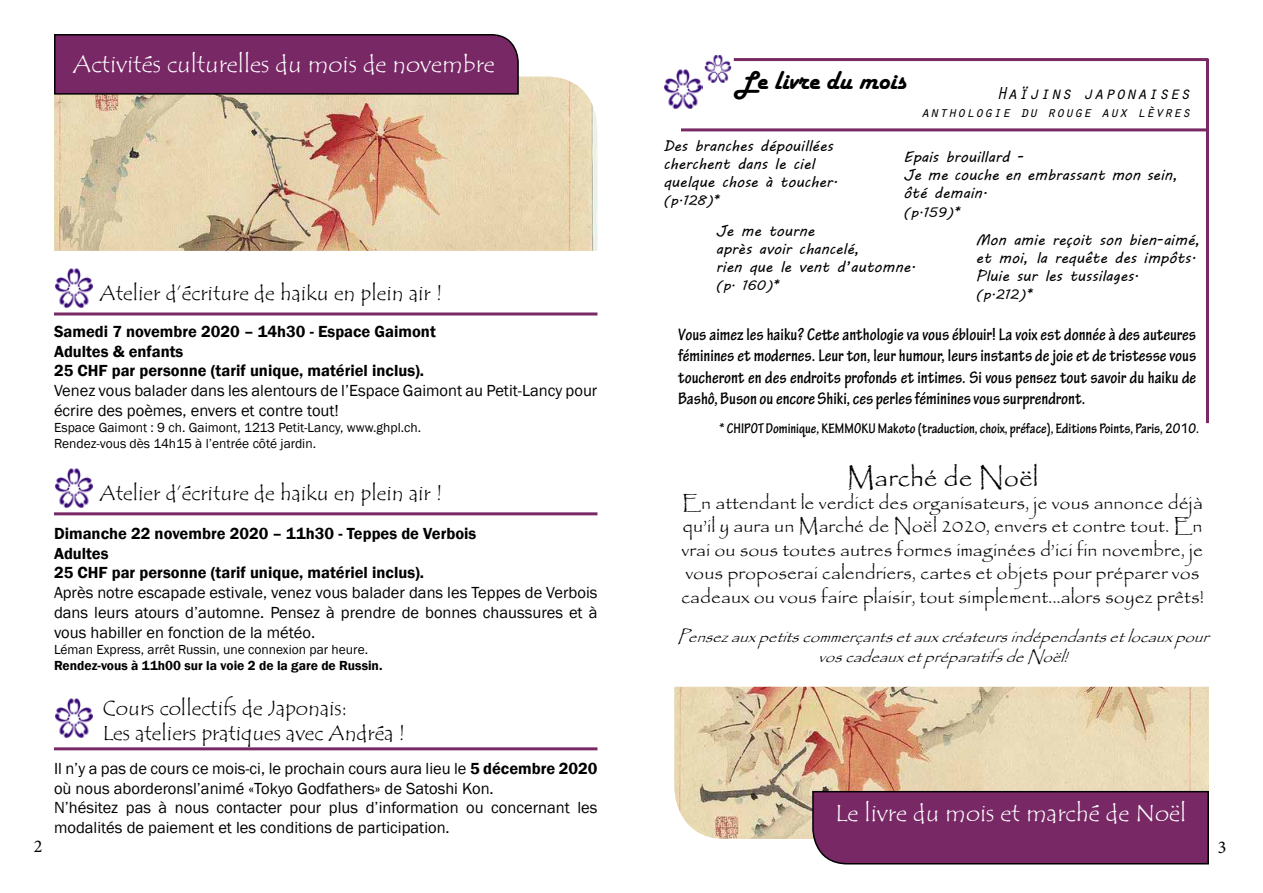
<style>
.page{position:relative;width:1263px;height:893px;background:#fff}
.page>*{position:absolute;margin:0;border:0;box-sizing:border-box;transform-origin:0 0}
.t1{font:27px "Harlow Solid";color:#000}
.t2{font:27px "Papyrus";color:#000}
.t3{font:24px "Tempus Sans ITC";color:#fff}
.t4{font:21px/25.2px "Tempus Sans ITC";color:#000}
.t5{font:19.5px/23.4px "Papyrus";color:#000}
.t6{font:700 condensed 18px/21.6px "Tekton Pro";color:#000;text-align:justify}
.t7{font:italic 18px "Orator Std";color:#000}
.t8{font:18px "Minion Pro";color:#000}
.t9{font:16.5px/19.8px "Franklin Gothic";color:#000}
.t10{font:600 16.5px/19.8px "Franklin Gothic";color:#000}
.t11{font:italic 16.5px/19.8px "Papyrus";color:#000;text-align:center}
.t12{font:15px/18px "MV Boli";color:#000}
.t13{font:700 condensed 15px "Tekton Pro";color:#000}
.t14{font:italic 15px "Orator Std";color:#000}
.t15{font:13.5px/16.2px "Franklin Gothic";color:#000}
.t16{font:600 13.5px "Franklin Gothic";color:#000}
.t17{font:13.5px "MV Boli";color:#000}
.s1{font-weight:600}
.s2{font-size:15px}
</style>
<div class="page">
<img style="left:54px;top:77px;width:543px;height:174px">
<img style="left:674px;top:687px;width:535px;height:152px">
<hr style="left:681px;top:128px;width:526px;height:3px;background:#792866">
<img style="left:663px;top:69px;width:39px;height:40px">
<img style="left:704px;top:54px;width:28px;height:29px">
<hr style="left:734px;top:58px;width:474px;height:3px;background:#792866">
<hr style="left:1206px;top:59px;width:3px;height:364px;background:#792866">
<hr style="left:54px;top:312px;width:543px;height:3px;background:#792866">
<img style="left:54px;top:268px;width:39px;height:40px">
<hr style="left:54px;top:747px;width:543px;height:3px;background:#792866">
<img style="left:54px;top:698px;width:39px;height:40px">
<svg style="left:54px;top:34px;width:465px;height:61px;background:#732861"></svg>
<svg style="left:811px;top:790px;width:398px;height:75px;background:#772c64"></svg>
<hr style="left:54px;top:512px;width:543px;height:3px;background:#792866">
<img style="left:54px;top:468px;width:39px;height:40px">
<h2 class="t3" style="left:73px;top:49px;width:423px">Activités culturelles du mois de novembre</h2>
<p class="t4" style="left:100px;top:281px;width:344px">Atelier d’écriture de haiku en plein air !</p>
<p class="t10" style="left:54px;top:322px;width:383px">Samedi 7 novembre 2020 – 14h30 - Espace Gaimont<br>Adultes &amp; enfants<br>25 CHF par personne (tarif unique, matériel inclus).</p>
<p class="t9" style="left:54px;top:381px;width:545px">Venez vous balader dans les alentours de l’Espace Gaimont au Petit-Lancy pour écrire des poèmes, envers et contre tout!</p>
<p class="t15" style="left:54px;top:420px;width:369px">Espace Gaimont : 9 ch. Gaimont, 1213 Petit-Lancy, www.ghpl.ch.<br>Rendez-vous dès 14h15 à l’entrée côté jardin.</p>
<p class="t4" style="left:100px;top:481px;width:344px">Atelier d’écriture de haiku en plein air !</p>
<p class="t10" style="left:54px;top:524px;width:424px">Dimanche 22 novembre 2020 – 11h30 - Teppes de Verbois<br>Adultes<br>25 CHF par personne (tarif unique, matériel inclus).</p>
<p class="t9" style="left:54px;top:583px;width:545px;text-align:justify">Après notre escapade estivale, venez vous balader dans les Teppes de Verbois dans leurs atours d’automne. Pensez à prendre de bonnes chaussures et à vous habiller en fonction de la météo.</p>
<p class="t15" style="left:54px;top:642px;width:316px">Léman Express, arrêt Russin, une connexion par heure.</p>
<p class="t16" style="left:54px;top:657px;width:330px">Rendez-vous à 11h00 sur la voie 2 de la gare de Russin.</p>
<p class="t4" style="left:103px;top:696px;width:304px">Cours collectifs de Japonais:<br>Les ateliers pratiques avec Andréa !</p>
<p class="t9" style="left:54px;top:759px;width:545px">Il n’y a pas de cours ce mois-ci, le prochain cours aura lieu le <span class="s1">5 décembre 2020 </span>où nous aborderonsl’animé «Tokyo Godfathers» de Satoshi Kon.<br>N’hésitez pas à nous contacter pour plus d’information ou concernant les modalités de paiement et les conditions de participation.</p>
<h1 class="t1" style="left:736px;top:65px;width:171px">Le livre du mois</h1>
<p class="t7" style="left:996px;top:80px;width:196px">Haïjins japonaises</p>
<p class="t14" style="left:921px;top:101px;width:272px">anthologie du rouge aux lèvres</p>
<p class="t12" style="left:663px;top:137px;width:176px">Des branches dépouillées cherchent dans le ciel quelque chose à toucher.</p>
<p class="t17" style="left:663px;top:191px;width:57px">(p.128)<span class="s2">*</span></p>
<p class="t12" style="left:904px;top:147px;width:276px">Epais brouillard -<br>Je me couche en embrassant mon sein, ôté demain.</p>
<p class="t17" style="left:904px;top:204px;width:57px">(p.159)<span class="s2">*</span></p>
<p class="t12" style="left:716px;top:222px;width:202px">Je me tourne<br>après avoir chancelé,<br>rien que le vent d’automne.</p>
<p class="t17" style="left:716px;top:276px;width:64px">(p. 160)<span class="s2">*</span></p>
<p class="t12" style="left:976px;top:230px;width:226px">Mon amie reçoit son bien-aimé, et moi, la requête des impôts.<br>Pluie sur les tussilages.</p>
<p class="t17" style="left:976px;top:285px;width:57px">(p.212)<span class="s2">*</span></p>
<p class="t6" style="left:678px;top:324px;width:519px">Vous aimez les haiku? Cette anthologie va vous éblouir! La voix est donnée à des auteures féminines et modernes. Leur ton, leur humour, leurs instants de joie et de tristesse vous toucheront en des endroits profonds et intimes. Si vous pensez tout savoir du haiku de Bashô, Buson ou encore Shiki, ces perles féminines vous surprendront.</p>
<p class="t13" style="left:719px;top:420px;width:481px">* CHIPOT Dominique, KEMMOKU Makoto (traduction, choix, préface), Editions Points, Paris, 2010.</p>
<h1 class="t2" style="left:847px;top:460px;width:193px">Marché de Noël</h1>
<p class="t5" style="left:681px;top:490px;width:524px">En attendant le verdict des organisateurs, je vous annonce déjà qu’il y aura un Marché de Noël 2020, envers et contre tout. En vrai ou sous toutes autres formes imaginées d’ici fin novembre, je vous proposerai calendriers, cartes et objets pour préparer vos cadeaux ou vous faire plaisir, tout simplement...alors soyez prêts!</p>
<p class="t11" style="left:677px;top:627px;width:542px">Pensezauxpetitscommerçantsetauxcréateursindépendantsetlocauxpour voscadeauxetpréparatifsdeNoël!</p>
<h2 class="t3" style="left:836px;top:797px;width:352px">Le livre du mois et marché de Noël</h2>
<p class="t8" style="left:34px;top:834px;width:10px">2</p>
<p class="t8" style="left:1218px;top:835px;width:10px">3</p>
</div>
